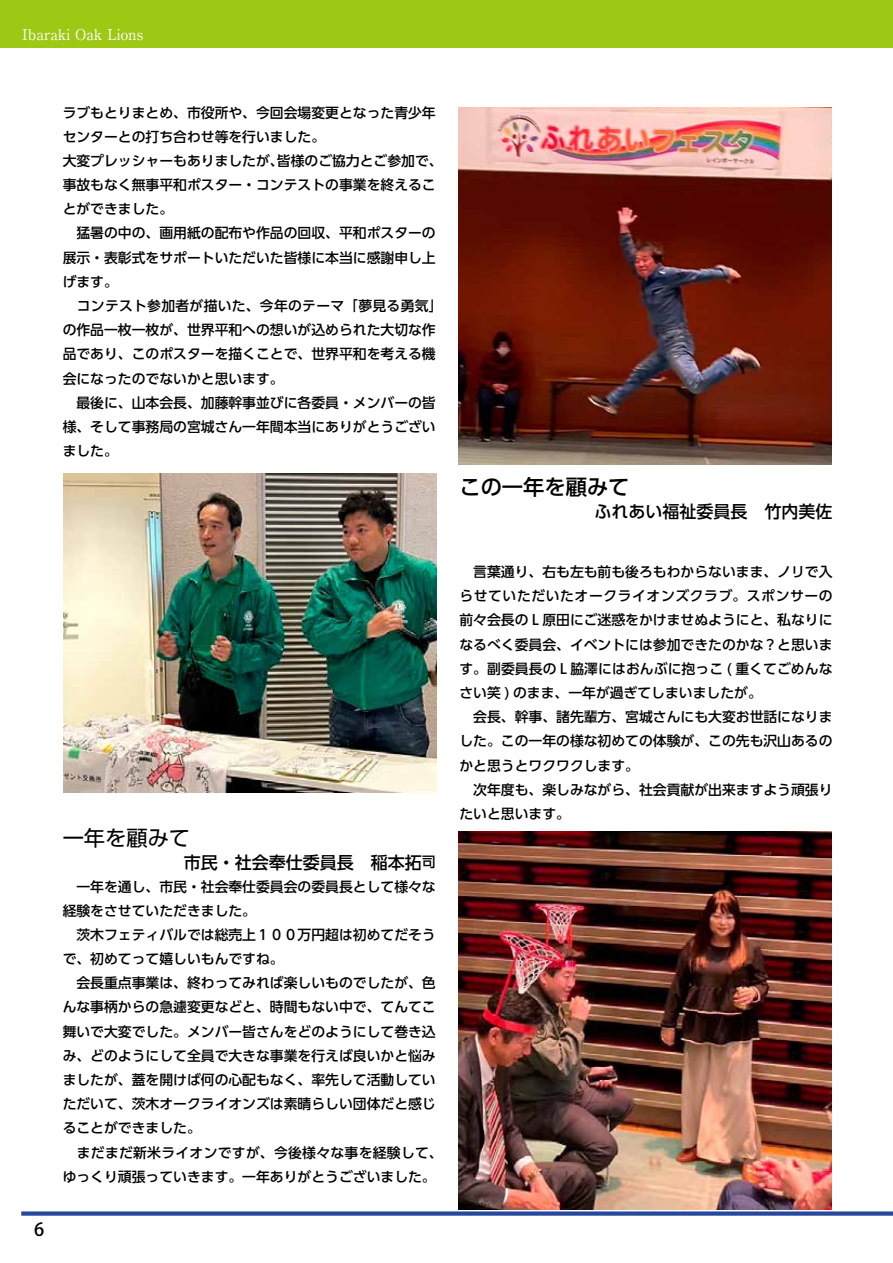
<style>
.page{position:relative;width:893px;height:1263px;background:#fff}
.page>*{position:absolute;margin:0;border:0;box-sizing:border-box;transform-origin:0 0}
.t1{font:500 21.3px "UD Shin Go Pro";color:#000}
.t2{font:21.3px "UD Shin Go Pro";color:#000}
.t3{font:500 18px "Koz Go Pro";color:#000}
.t4{font:500 16.95px "UD Shin Go Pro";color:#000}
.t5{font:14.85px "Ryumin Pro";color:#fff}
.t6{font:500 13.8px/24.2px "UD Shin Go Pro";color:#000}
.s1{font-size:13.8px}
</style>
<div class="page">
<div style="left:21px;top:1211px;width:872px;height:5px;background:#26499d"></div>
<div style="left:0;top:0;width:893px;height:47px;background:#9dc814"></div>
<img style="left:64px;top:473px;width:373px;height:319px">
<img style="left:458px;top:107px;width:373px;height:358px">
<img style="left:458px;top:831px;width:373px;height:379px">
<p class="t5" style="left:22px;top:23px;width:122px">Ibaraki Oak Lions</p>
<p class="t6" style="left:63px;top:100px;width:382px">ラブもとりまとめ、市役所や、今回会場変更となった青少年センターとの打ち合わせ等を行いました。<br>大変プレッシャーもありましたが、皆様のご協力とご参加で、事故もなく無事平和ポスター・コンテストの事業を終えることができました。<br>　猛暑の中の、画用紙の配布や作品の回収、平和ポスターの展示・表彰式をサポートいただいた皆様に本当に感謝申し上げます。<br>　コンテスト参加者が描いた、今年のテーマ「夢見る勇気」の作品一枚一枚が、世界平和への想いが込められた大切な作品であり、このポスターを描くことで、世界平和を考える機会になったのでないかと思います。<br>　最後に、山本会長、加藤幹事並びに各委員・メンバーの皆様、そして事務局の宮城さん一年間本当にありがとうございました。</p>
<h2 class="t3" style="left:34px;top:1218px;width:12px">6</h2>
<h1 class="t2" style="left:63px;top:821px;width:129px">一年を顧みて</h1>
<p class="t4" style="left:184px;top:848px;width:253px">市民・社会奉仕委員長　稲本拓<span class="s1">司</span></p>
<p class="t6" style="left:63px;top:874px;width:382px">　一年を通し、市民・社会奉仕委員会の委員長として様々な経験をさせていただきました。<br>　茨木フェティバルでは総売上１００万円超は初めてだそうで、初めてって嬉しいもんですね。<br>　会長重点事業は、終わってみれば楽しいものでしたが、色んな事柄からの急遽変更などと、時間もない中で、てんてこ舞いで大変でした。メンバー皆さんをどのようにして巻き込み、どのようにして全員で大きな事業を行えば良いかと悩みましたが、蓋を開けば何の心配もなく、率先して活動していただいて、茨木オークライオンズは素晴らしい団体だと感じることができました。<br>　まだまだ新米ライオンですが、今後様々な事を経験して、ゆっくり頑張っていきます。一年ありがとうございました。</p>
<h1 class="t1" style="left:459px;top:470px;width:172px">この一年を顧みて</h1>
<p class="t4" style="left:594px;top:498px;width:240px">ふれあい福祉委員長　竹内美佐</p>
<p class="t6" style="left:459px;top:559px;width:375px">　言葉通り、右も左も前も後ろもわからないまま、ノリで入らせていただいたオークライオンズクラブ。スポンサーの前々会長の L 原田にご迷惑をかけませぬようにと、私なりになるべく委員会、イベントには参加できたのかな？と思います。副委員長の L 脇澤にはおんぶに抱っこ ( 重くてごめんなさい笑 ) のまま、一年が過ぎてしまいましたが。<br>　会長、幹事、諸先輩方、宮城さんにも大変お世話になりました。この一年の様な初めての体験が、この先も沢山あるのかと思うとワクワクします。<br>　次年度も、楽しみながら、社会貢献が出来ますよう頑張りたいと思います。</p>
</div>
